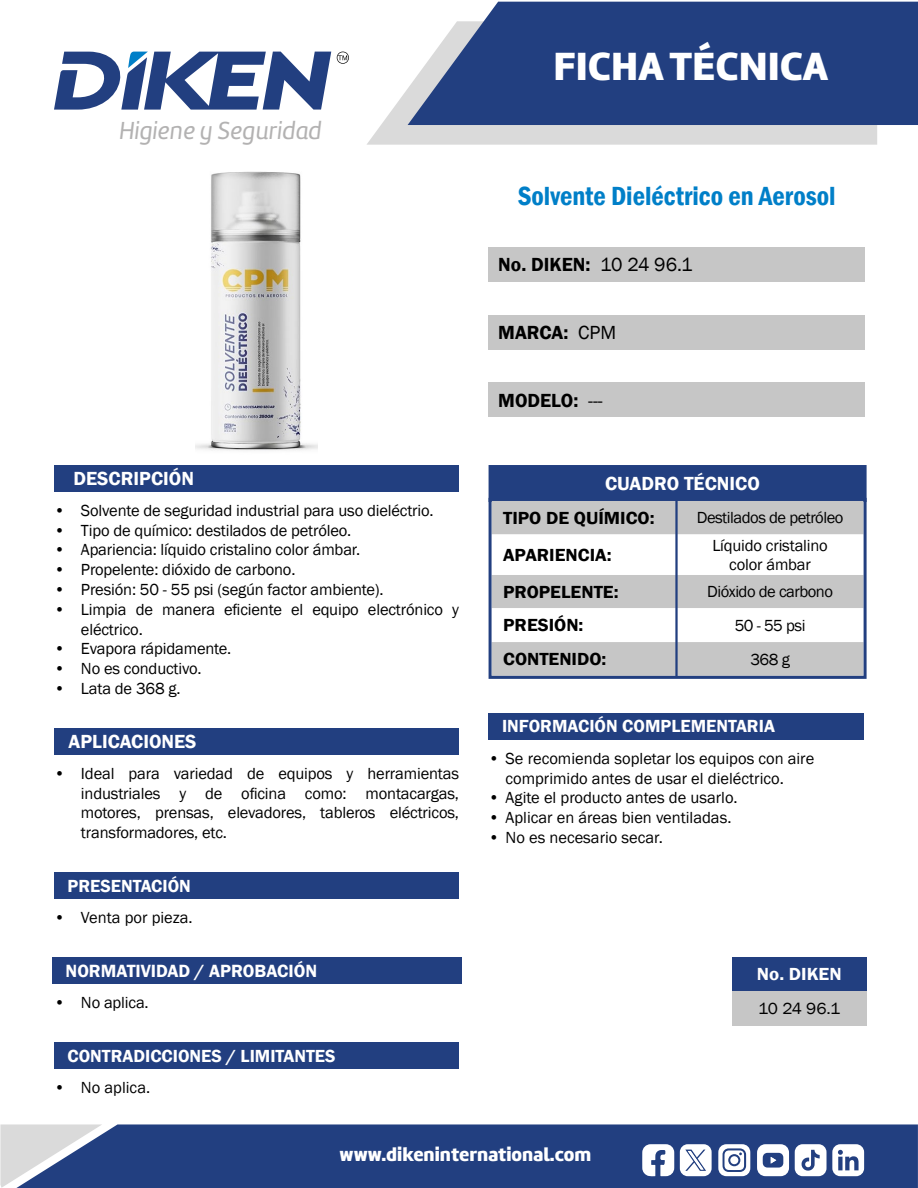
<style>
.page{position:relative;width:918px;height:1188px;background:#fff}
.page>*{position:absolute;margin:0;border:0;box-sizing:border-box;transform-origin:0 0}
.t1{font:40.8px "Amelia Basic Black";color:#fff}
.t2{font:600 condensed 27px "Franklin Gothic";color:#007fc8}
.t3{font:25.5px "Amelia Basic Italic";color:#b3b2b2}
.t4{font:600 19.5px "Franklin Gothic";color:#fff}
.t5{font:600 19.5px "Franklin Gothic";color:#000}
.t6{font:19.5px "Amelia Basic Black";color:#fff}
.t7{font:600 18.15px "Franklin Gothic";color:#fff}
.t8{font:600 18px "Franklin Gothic";color:#fff}
.t9{font:600 18px "Franklin Gothic";color:#000;scale:1.05 1}
.t10{font:600 18px "Franklin Gothic";color:#fff;scale:1.05 1}
.t11{font:16.5px/19.8px "Franklin Gothic";letter-spacing:-.01em;color:#000}
.t12{font:16.5px "Franklin Gothic";letter-spacing:-.03em;color:#000}
.t13{font:16.5px "Franklin Gothic";letter-spacing:-.01em;color:#000;scale:1.05 1}
.s1{font-weight:400}
</style>
<div class="page">
<div style="left:102px;top:1124px;width:816px;height:64px;background:#223f80"></div>
<svg style="left:0;top:1124px;width:102px;height:64px;background:#9ea8bf"></svg>
<svg style="left:367px;top:88px;width:510px;height:57px;background:#ddddde"></svg>
<svg style="left:408px;top:2px;width:510px;height:123px;background:#36508b"></svg>
<svg style="left:54px;top:51px;width:277px;height:59px"></svg>
<svg style="left:337px;top:52px;width:12px;height:12px"></svg>
<svg style="left:680px;top:1144px;width:32px;height:32px"></svg>
<svg style="left:642px;top:1144px;width:32px;height:32px"></svg>
<svg style="left:718px;top:1144px;width:32px;height:32px"></svg>
<div style="left:730px;top:1156px;width:8px;height:8px;background:#fff;border-radius:50%"></div>
<svg style="left:757px;top:1144px;width:32px;height:32px"></svg>
<svg style="left:795px;top:1144px;width:69px;height:32px"></svg>
<div style="left:490px;top:467px;width:375px;height:34px;background:#223f80"></div>
<div style="left:489px;top:465px;width:378px;height:37px;border:3px solid #223f80"></div>
<div style="left:489px;top:247px;width:376px;height:34px;background:#c6c6c6"></div>
<div style="left:489px;top:315px;width:376px;height:34px;background:#c6c6c6"></div>
<div style="left:489px;top:383px;width:376px;height:34px;background:#c6c6c6"></div>
<div style="left:493px;top:502px;width:370px;height:173px;background:#c6c6c6"></div>
<svg style="left:493px;top:534px;width:370px;height:108px"></svg>
<div style="left:489px;top:498px;width:378px;height:181px;border:3px solid #223f80"></div>
<hr style="left:675px;top:499px;width:3px;height:178px;background:#223f80">
<div style="left:732px;top:957px;width:135px;height:34px;background:#223f80"></div>
<div style="left:732px;top:991px;width:135px;height:34px;background:#c6c6c6"></div>
<div style="left:54px;top:465px;width:405px;height:27px;background:#223f80"></div>
<div style="left:54px;top:728px;width:405px;height:27px;background:#223f80"></div>
<div style="left:54px;top:872px;width:405px;height:27px;background:#223f80"></div>
<div style="left:54px;top:1042px;width:405px;height:27px;background:#223f80"></div>
<div style="left:489px;top:713px;width:375px;height:26px;background:#223f80"></div>
<div style="left:52px;top:957px;width:409px;height:27px;background:#223f80"></div>
<img style="left:196px;top:171px;width:121px;height:280px">
<h3 class="t3" style="left:119px;top:116px;width:204px">Higiene y Seguridad</h3>
<p class="t4" style="left:74px;top:467px;width:122px">DESCRIPCIÓN</p>
<p class="t11" style="left:54px;top:501px;width:381px">• Solvente de seguridad industrial para uso dieléctrio.</p>
<p class="t11" style="left:54px;top:521px;width:299px">• Tipo de químico: destilados de petróleo.</p>
<p class="t11" style="left:54px;top:540px;width:308px">• Apariencia: líquido cristalino color ámbar.</p>
<p class="t11" style="left:54px;top:560px;width:243px">• Propelente: dióxido de carbono.</p>
<p class="t11" style="left:54px;top:580px;width:331px">• Presión: 50 - 55 psi (según factor ambiente).</p>
<p class="t11" style="left:81px;top:600px;width:379px;text-indent:-27px">• Limpia de manera eficiente el equipo electrónico y eléctrico.</p>
<p class="t11" style="left:54px;top:639px;width:179px">• Evapora rápidamente.</p>
<p class="t11" style="left:54px;top:659px;width:149px">• No es conductivo.</p>
<p class="t11" style="left:54px;top:679px;width:128px">• Lata de 368 g.</p>
<p class="t4" style="left:69px;top:730px;width:129px">APLICACIONES</p>
<p class="t11" style="left:81px;top:764px;width:380px;text-align:justify;text-indent:-27px">• Ideal para variedad de equipos y herramientas industriales y de oficina como: montacargas, motores, prensas, elevadores, tableros eléctricos, transformadores, etc.</p>
<p class="t8" style="left:68px;top:875px;width:125px">PRESENTACIÓN</p>
<p class="t11" style="left:54px;top:908px;width:140px">• Venta por pieza.</p>
<p class="t7" style="left:66px;top:960px;width:253px">NORMATIVIDAD / APROBACIÓN</p>
<p class="t11" style="left:54px;top:993px;width:96px">• No aplica.</p>
<p class="t8" style="left:68px;top:1045px;width:270px">CONTRADICCIONES / LIMITANTES</p>
<p class="t11" style="left:54px;top:1078px;width:98px">• No aplica.</p>
<h1 class="t1" style="left:553px;top:41px;width:276px">FICHA TÉCNICA</h1>
<h2 class="t2" style="left:518px;top:178px;width:320px">Solvente Dieléctrico en Aerosol</h2>
<p class="t5" style="left:498px;top:253px;width:196px">No. DIKEN: <span class="s1">10 24 96.1</span></p>
<p class="t5" style="left:498px;top:321px;width:119px">MARCA: <span class="s1">CPM</span></p>
<p class="t5" style="left:498px;top:388px;width:106px">MODELO: <span class="s1">---</span></p>
<p class="t4" style="left:605px;top:472px;width:156px">CUADRO TÉCNICO</p>
<p class="t9" style="left:503px;top:507px;width:146px">TIPO DE QUÍMICO:</p>
<p class="t12" style="left:697px;top:508px;width:148px">Destilados de petróleo</p>
<p class="t9" style="left:503px;top:544px;width:105px">APARIENCIA:</p>
<p class="t11" style="left:712px;top:536px;width:117px;text-align:center">Líquido cristalino color ámbar</p>
<p class="t9" style="left:503px;top:581px;width:111px">PROPELENTE:</p>
<p class="t12" style="left:707px;top:582px;width:127px">Dióxido de carbono</p>
<p class="t9" style="left:503px;top:614px;width:78px">PRESIÓN:</p>
<p class="t11" style="left:735px;top:616px;width:72px">50 - 55 psi</p>
<p class="t9" style="left:503px;top:648px;width:100px">CONTENIDO:</p>
<p class="t11" style="left:750px;top:650px;width:41px">368 g</p>
<p class="t8" style="left:502px;top:715px;width:274px">INFORMACIÓN COMPLEMENTARIA</p>
<p class="t11" style="left:506px;top:749px;width:310px;text-indent:-17px">• Se recomienda sopletar los equipos con aire comprimido antes de usar el dieléctrico.</p>
<p class="t11" style="left:489px;top:788px;width:251px">• Agite el producto antes de usarlo.</p>
<p class="t11" style="left:489px;top:808px;width:244px">• Aplicar en áreas bien ventiladas.</p>
<p class="t11" style="left:489px;top:828px;width:176px">• No es necesario secar.</p>
<p class="t10" style="left:757px;top:963px;width:82px">No. DIKEN</p>
<p class="t13" style="left:758px;top:998px;width:80px">10 24 96.1</p>
<p class="t6" style="left:340px;top:1143px;width:253px">www.dikeninternational.com</p>
</div>
